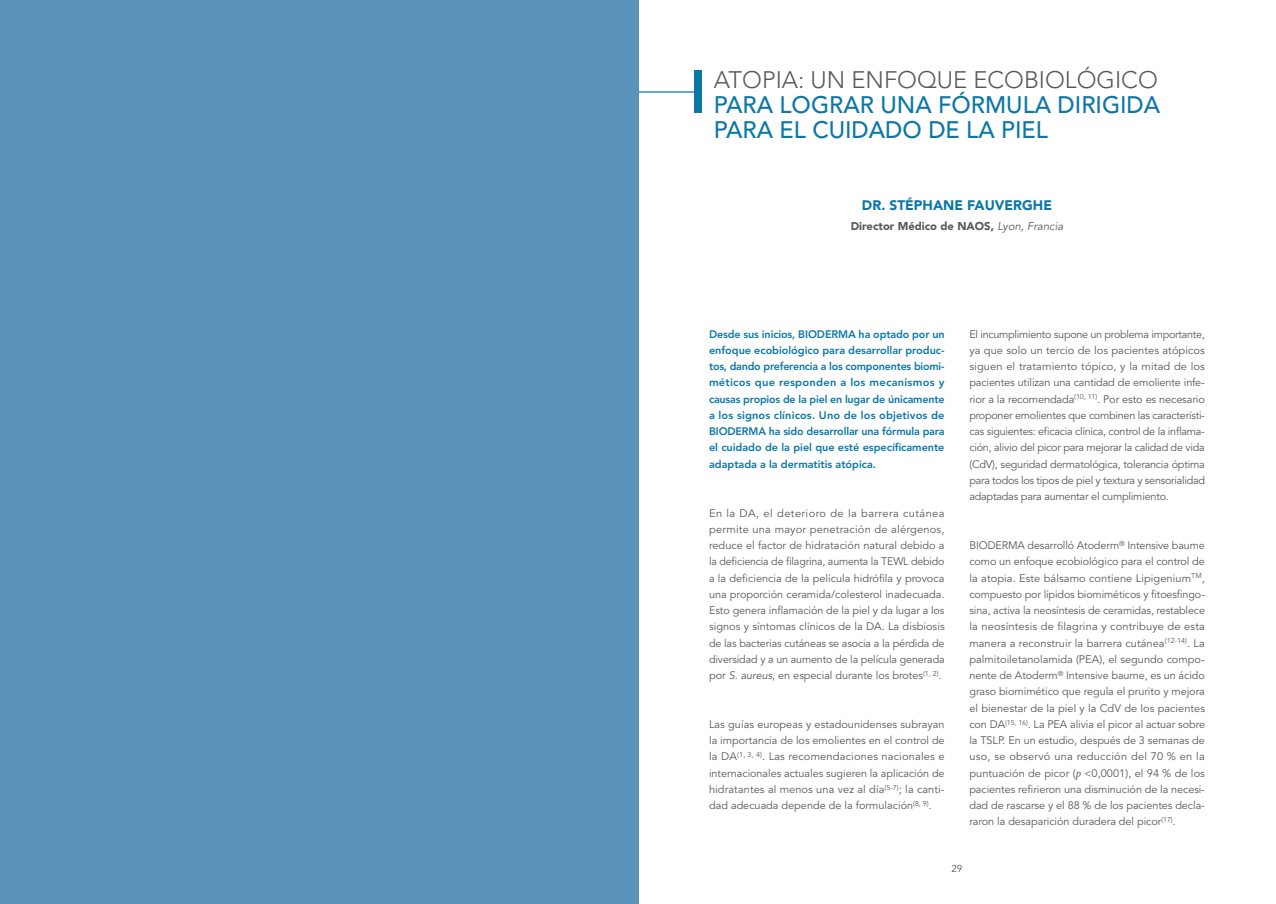
<style>
.page{position:relative;width:1276px;height:904px;background:#fff}
.page>*{position:absolute;margin:0;border:0;box-sizing:border-box;transform-origin:0 0}
.t1{font:500 23.75px/25px "Avenir LT Pro";color:#0c77a7}
.t2{font:300 23.75px "Avenir LT Pro";color:#57585a}
.t3{font:900 13.75px "Avenir LT Pro";color:#0c77a7}
.t4{font:900 11.25px "Avenir LT Pro";color:#57585a}
.t5{font:10.88px/16.2px "Avenir LT Pro";letter-spacing:-.005em;color:#57585a;text-align:justify}
.t6{font:800 10.88px/16.2px "Avenir LT Pro";letter-spacing:-.005em;color:#0c77a7;text-align:justify}
.t7{font:10px "Avenir LT Pro";color:#57585a}
.s1{font-weight:400;font-style:italic}
.s2{font-style:italic}
.s3{font-family:"Minion Pro";font-style:italic}
</style>
<div class="page">
<div style="left:695px;top:71px;width:7px;height:42px;background:#0c77a7"></div>
<hr style="left:612px;top:91px;width:84px;height:2px;background:#0c77a7">
<div style="left:0;top:0;width:638px;height:904px;background:#5a93bc"></div>
<h1 class="t2" style="left:714px;top:65px;width:445px">ATOPIA: UN ENFOQUE ECOBIOLÓGICO</h1>
<h1 class="t1" style="left:714px;top:92px;width:448px">PARA LOGRAR UNA FÓRMULA DIRIGIDA<br>PARA EL CUIDADO DE LA PIEL</h1>
<p class="t3" style="left:862px;top:197px;width:191px">DR. STÉPHANE FAUVERGHE</p>
<p class="t4" style="left:850px;top:220px;width:214px">Director Médico de NAOS, <span class="s1">Lyon, Francia</span></p>
<p class="t6" style="left:709px;top:326px;width:237px">Desde sus inicios, BIODERMA ha optado por un enfoque ecobiológico para desarrollar produc&shy;tos, dando preferencia a los componentes biomi&shy;méticos que responden a los mecanismos y causas propios de la piel en lugar de únicamente a los signos clínicos. Uno de los objetivos de BIODERMA ha sido desarrollar una fórmula para el cuidado de la piel que esté específicamente adaptada a la dermatitis atópica.</p>
<p class="t5" style="left:709px;top:505px;width:237px">En la DA, el deterioro de la barrera cutánea permite una mayor penetración de alérgenos, reduce el factor de hidratación natural debido a la deficiencia de filagrina, aumenta la TEWL debido a la deficiencia de la película hidrófila y provoca una proporción ceramida/colesterol inadecuada.<br>Esto genera inflamación de la piel y da lugar a los signos y síntomas clínicos de la DA. La disbiosis de las bacterias cutáneas se asocia a la pérdida de diversidad y a un aumento de la película generada por <span class="s2">S. aureus</span>, en especial durante los brotes<sup>(1,</sup> <sup>2)</sup>.</p>
<p class="t5" style="left:709px;top:716px;width:237px">Las guías europeas y estadounidenses subrayan la importancia de los emolientes en el control de la DA<sup>(1,</sup> <sup>3,</sup> <sup>4)</sup>. Las recomendaciones nacionales e internacionales actuales sugieren la aplicación de hidratantes al menos una vez al día<sup>(5-7)</sup>; la canti&shy;dad adecuada depende de la formulación<sup>(8,</sup> <sup>9)</sup>.</p>
<p class="t5" style="left:969px;top:326px;width:237px">El incumplimiento supone un problema importante, ya que solo un tercio de los pacientes atópicos siguen el tratamiento tópico, y la mitad de los pacientes utilizan una cantidad de emoliente infe&shy;rior a la recomendada<sup>(10,</sup> <sup>11)</sup>. Por esto es necesario proponer emolientes que combinen las característi&shy;cas siguientes: eficacia clínica, control de la inflama&shy;ción, alivio del picor para mejorar la calidad de vida (CdV), seguridad dermatológica, tolerancia óptima para todos los tipos de piel y textura y sensorialidad adaptadas para aumentar el cumplimiento.</p>
<p class="t5" style="left:969px;top:537px;width:237px">BIODERMA desarrolló Atoderm<sup>®</sup> Intensive baume como un enfoque ecobiológico para el control de la atopia. Este bálsamo contiene Lipigenium<sup>TM</sup>, compuesto por lípidos biomiméticos y fitoesfingo&shy;sina, activa la neosíntesis de ceramidas, restablece la neosíntesis de filagrina y contribuye de esta manera a reconstruir la barrera cutánea<sup>(12-14)</sup>. La palmitoiletanolamida (PEA), el segundo compo&shy;nente de Atoderm<sup>®</sup> Intensive baume, es un ácido graso biomimético que regula el prurito y mejora el bienestar de la piel y la CdV de los pacientes con DA<sup>(15,</sup> <sup>16)</sup>. La PEA alivia el picor al actuar sobre la TSLP. En un estudio, después de 3 semanas de uso, se observó una reducción del 70 % en la puntuación de picor (<span class="s3">p</span> &lt;0,0001), el 94 % de los pacientes refirieron una disminución de la necesi&shy;dad de rascarse y el 88 % de los pacientes decla&shy;raron la desaparición duradera del picor<sup>(17)</sup>.</p>
<p class="t7" style="left:951px;top:862px;width:12px">29</p>
</div>
